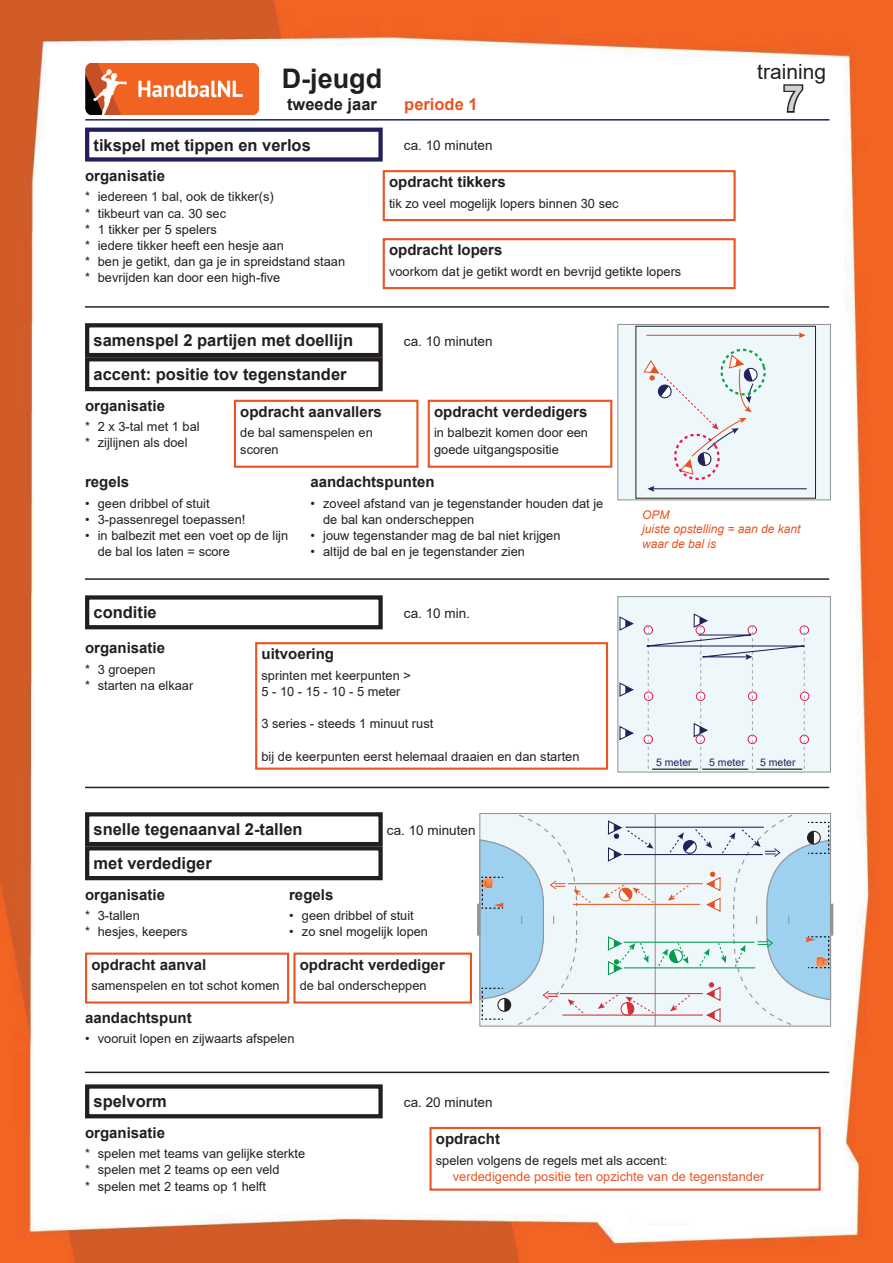
<style>
.page{position:relative;width:893px;height:1263px;background:#fff}
.page>*{position:absolute;margin:0;border:0;box-sizing:border-box;transform-origin:0 0}
.t1{font:700 36px "Arial";color:#d1d2d4}
.t2{font:700 27px "Arial";color:#231f20}
.t3{font:21px "Arial";color:#231f20}
.t4{font:700 16.5px/34px "Arial";color:#231f20}
.t5{font:700 16.5px "Arial";color:#e85524}
.t6{font:700 15px "Arial";color:#231f20}
.t7{font:13.5px "Arial";color:#231f20}
.t8{font:12.9px/16.2px "Arial";color:#231f20}
.t9{font:12.9px "Arial";color:#e85524}
.t10{font:italic 12px/14.4px "Arial";color:#e85524}
.t11{font:10.5px "Arial";color:#24205c}
</style>
<div class="page">
<img style="left:0;top:0;width:893px;height:1263px">
<hr style="left:85px;top:119px;width:744px;height:2px;background:#24205c">
<svg style="left:782px;top:83px;width:23px;height:31px"></svg>
<img style="left:85px;top:64px;width:174px;height:50px">
<div style="left:618px;top:597px;width:212px;height:175px;background:#eef8fb"></div>
<div style="left:617px;top:596px;width:214px;height:176px;border:1px solid #939598"></div>
<svg style="left:619px;top:613px;width:191px;height:157px"></svg>
<hr style="left:702px;top:769px;width:46px;height:1px;background:#050504">
<hr style="left:756px;top:769px;width:46px;height:1px;background:#050504">
<hr style="left:85px;top:1071px;width:744px;height:2px;background:#231f20">
<hr style="left:85px;top:306px;width:744px;height:2px;background:#231f20">
<div style="left:85px;top:1084px;width:298px;height:34px;border:4px solid #231f20"></div>
<div style="left:429px;top:1127px;width:392px;height:64px;border:2px solid #e85524"></div>
<hr style="left:85px;top:578px;width:744px;height:2px;background:#231f20">
<hr style="left:85px;top:787px;width:744px;height:1px;background:#231f20">
<div style="left:85px;top:128px;width:298px;height:34px;border:4px solid #24205c"></div>
<div style="left:383px;top:170px;width:353px;height:51px;border:2px solid #e85524"></div>
<div style="left:383px;top:238px;width:353px;height:51px;border:2px solid #e85524"></div>
<div style="left:85px;top:595px;width:298px;height:34px;border:4px solid #231f20"></div>
<div style="left:255px;top:642px;width:353px;height:128px;border:2px solid #e85524"></div>
<div style="left:85px;top:323px;width:298px;height:34px;border:4px solid #231f20"></div>
<div style="left:234px;top:400px;width:184px;height:68px;border:2px solid #e85524"></div>
<div style="left:428px;top:400px;width:184px;height:68px;border:2px solid #e85524"></div>
<div style="left:85px;top:357px;width:298px;height:34px;border:4px solid #231f20"></div>
<div style="left:618px;top:324px;width:212px;height:176px;background:#eef8fb"></div>
<div style="left:617px;top:324px;width:214px;height:176px;border:1px solid #939598"></div>
<div style="left:635px;top:326px;width:181px;height:173px;border:1px solid #231f20"></div>
<hr style="left:646px;top:335px;width:155px;height:1px;background:#e75424">
<svg style="left:799px;top:332px;width:7px;height:6px"></svg>
<hr style="left:652px;top:488px;width:155px;height:1px;background:#24205c">
<svg style="left:643px;top:348px;width:124px;height:144px"></svg>
<div style="left:480px;top:813px;width:175px;height:213px;background:#eef8fb"></div>
<hr style="left:830px;top:904px;width:3px;height:31px;background:#939598">
<hr style="left:477px;top:904px;width:3px;height:31px;background:#939598">
<hr style="left:568px;top:883px;width:135px;height:1px;background:#e75424">
<hr style="left:573px;top:904px;width:127px;height:1px;background:#e75424">
<hr style="left:560px;top:993px;width:143px;height:1px;background:#d23038">
<hr style="left:562px;top:1014px;width:141px;height:1px;background:#d23038">
<svg style="left:598px;top:814px;width:234px;height:213px"></svg>
<svg style="left:479px;top:812px;width:113px;height:215px"></svg>
<div style="left:85px;top:952px;width:204px;height:51px;border:2px solid #e85524"></div>
<div style="left:293px;top:952px;width:179px;height:51px;border:2px solid #e85524"></div>
<div style="left:85px;top:812px;width:298px;height:34px;border:4px solid #231f20"></div>
<div style="left:85px;top:846px;width:298px;height:34px;border:4px solid #231f20"></div>
<h2 class="t2" style="left:282px;top:59px;width:102px">D-jeugd</h2>
<p class="t4" style="left:287px;top:87px;width:91px">tweede jaar</p>
<p class="t5" style="left:404px;top:92px;width:75px">periode 1</p>
<p class="t4" style="left:94px;top:128px;width:219px">tikspel met tippen en verlos</p>
<p class="t7" style="left:404px;top:136px;width:90px">ca. 10 minuten</p>
<p class="t6" style="left:85px;top:165px;width:82px">organisatie</p>
<p class="t8" style="left:85px;top:189px;width:262px">* iedereen 1 bal, ook de tikker(s)<br>* tikbeurt van ca. 30 sec<br>* 1 tikker per 5 spelers<br>* iedere tikker heeft een hesje aan<br>* ben je getikt, dan ga je in spreidstand staan * bevrijden kan door een high-five</p>
<p class="t6" style="left:389px;top:172px;width:118px">opdracht tikkers</p>
<p class="t8" style="left:389px;top:195px;width:231px">tik zo veel mogelijk lopers binnen 30 sec</p>
<p class="t6" style="left:389px;top:240px;width:115px">opdracht lopers</p>
<p class="t8" style="left:389px;top:263px;width:294px">voorkom dat je getikt wordt en bevrijd getikte lopers</p>
<p class="t4" style="left:94px;top:324px;width:261px">samenspel 2 partijen met doellijn</p>
<p class="t7" style="left:404px;top:332px;width:90px">ca. 10 minuten</p>
<p class="t4" style="left:94px;top:358px;width:255px">accent: positie tov tegenstander</p>
<p class="t6" style="left:85px;top:395px;width:82px">organisatie</p>
<p class="t8" style="left:85px;top:418px;width:116px">* 2 x 3-tal met 1 bal * zijlijnen als doel</p>
<p class="t6" style="left:240px;top:401px;width:143px">opdracht aanvallers</p>
<p class="t8" style="left:240px;top:425px;width:134px">de bal samenspelen en scoren</p>
<p class="t6" style="left:434px;top:401px;width:155px">opdracht verdedigers</p>
<p class="t8" style="left:434px;top:425px;width:155px">in balbezit komen door een goede uitgangspositie</p>
<h3 class="t3" style="left:757px;top:57px;width:70px">training</h3>
<h1 class="t1" style="left:783px;top:73px;width:22px">7</h1>
<p class="t6" style="left:85px;top:471px;width:46px">regels</p>
<p class="t8" style="left:85px;top:495px;width:126px">• geen dribbel of stuit</p>
<p class="t8" style="left:85px;top:511px;width:162px">• 3-passenregel toepassen!</p>
<p class="t8" style="left:98px;top:527px;width:192px;text-indent:-13px">• in balbezit met een voet op de lijn de bal los laten = score</p>
<p class="t6" style="left:310px;top:471px;width:126px">aandachtspunten</p>
<p class="t8" style="left:323px;top:495px;width:282px;text-indent:-13px">• zoveel afstand van je tegenstander houden dat je de bal kan onderscheppen</p>
<p class="t8" style="left:310px;top:527px;width:252px">• jouw tegenstander mag de bal niet krijgen</p>
<p class="t8" style="left:310px;top:543px;width:216px">• altijd de bal en je tegenstander zien</p>
<p class="t4" style="left:94px;top:596px;width:65px">conditie</p>
<p class="t6" style="left:85px;top:637px;width:82px">organisatie</p>
<p class="t8" style="left:85px;top:661px;width:110px">* 3 groepen<br>* starten na elkaar</p>
<p class="t7" style="left:404px;top:604px;width:68px">ca. 10 min.</p>
<p class="t6" style="left:261px;top:644px;width:74px">uitvoering</p>
<p class="t8" style="left:261px;top:667px;width:151px">sprinten met keerpunten &gt;<br>5 - 10 - 15 - 10 - 5 meter</p>
<p class="t8" style="left:261px;top:716px;width:173px">3 series - steeds 1 minuut rust</p>
<p class="t8" style="left:261px;top:748px;width:319px">bij de keerpunten eerst helemaal draaien en dan starten</p>
<p class="t4" style="left:94px;top:813px;width:211px">snelle tegenaanval 2-tallen met verdediger</p>
<p class="t7" style="left:387px;top:821px;width:90px">ca. 10 minuten</p>
<p class="t6" style="left:85px;top:884px;width:82px">organisatie</p>
<p class="t8" style="left:85px;top:907px;width:104px">* 3-tallen<br>* hesjes, keepers</p>
<p class="t6" style="left:91px;top:954px;width:117px">opdracht aanval</p>
<p class="t8" style="left:91px;top:977px;width:190px">samenspelen en tot schot komen</p>
<p class="t6" style="left:289px;top:884px;width:46px">regels</p>
<p class="t8" style="left:289px;top:907px;width:126px">• geen dribbel of stuit</p>
<p class="t8" style="left:289px;top:924px;width:140px">• zo snel mogelijk lopen</p>
<p class="t6" style="left:300px;top:954px;width:147px">opdracht verdediger</p>
<p class="t8" style="left:300px;top:977px;width:128px">de bal onderscheppen</p>
<p class="t6" style="left:85px;top:1007px;width:108px">aandachtspunt</p>
<p class="t8" style="left:85px;top:1031px;width:211px">• vooruit lopen en zijwaarts afspelen</p>
<p class="t4" style="left:94px;top:1085px;width:75px">spelvorm</p>
<p class="t7" style="left:404px;top:1093px;width:90px">ca. 20 minuten</p>
<p class="t10" style="left:642px;top:508px;width:160px">OPM<br>juiste opstelling = aan de kant waar de bal is</p>
<p class="t11" style="left:656px;top:755px;width:37px">5 meter</p>
<p class="t11" style="left:709px;top:755px;width:37px">5 meter</p>
<p class="t11" style="left:760px;top:755px;width:37px">5 meter</p>
<p class="t6" style="left:85px;top:1122px;width:82px">organisatie</p>
<p class="t8" style="left:85px;top:1145px;width:222px">* spelen met teams van gelijke sterkte * spelen met 2 teams op een veld<br>* spelen met 2 teams op 1 helft</p>
<p class="t6" style="left:436px;top:1128px;width:66px">opdracht</p>
<p class="t8" style="left:436px;top:1152px;width:233px">spelen volgens de regels met als accent:</p>
<p class="t9" style="left:453px;top:1167px;width:313px">verdedigende positie ten opzichte van de tegenstander</p>
</div>
